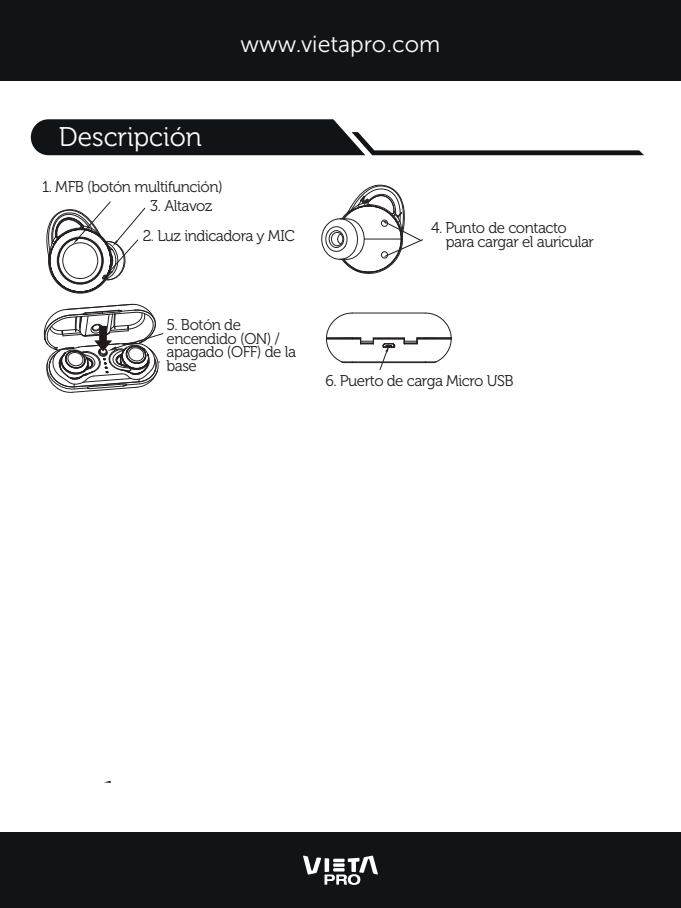
<style>
.page{position:relative;width:681px;height:908px;background:#fff}
.page>*{position:absolute;margin:0;border:0;box-sizing:border-box;transform-origin:0 0}
.t1{font:26.8px "Museo 300";color:#fff}
.t2{font:23.2px "Museo Sans 300";color:#fff}
.t3{font:15.6px/14px "Museo 300";letter-spacing:-.03em;color:#231f20}
</style>
<div class="page">
<div style="left:0;top:0;width:680px;height:81px;background:#111416"></div>
<div style="left:0;top:832px;width:680px;height:75px;background:#111416"></div>
<svg style="left:303px;top:855px;width:75px;height:29px"></svg>
<svg style="left:347px;top:873px;width:13px;height:11px"></svg>
<svg style="left:31px;top:119px;width:612px;height:36px"></svg>
<hr style="left:352px;top:362px;width:73px;height:1px;background:#231f20">
<hr style="left:352px;top:361px;width:73px;height:1px;background:#231f20">
<hr style="left:373px;top:337px;width:31px;height:2px;background:#231f20">
<hr style="left:352px;top:312px;width:73px;height:1px;background:#231f20">
<svg style="left:403px;top:312px;width:49px;height:51px"></svg>
<svg style="left:326px;top:312px;width:69px;height:58px"></svg>
<svg style="left:321px;top:184px;width:102px;height:90px"></svg>
<svg style="left:43px;top:201px;width:121px;height:192px"></svg>
<h1 class="t1" style="left:59px;top:122px;width:144px">Descripción</h1>
<h2 class="t2" style="left:240px;top:31px;width:201px">www.vietapro.com</h2>
<p class="t3" style="left:42px;top:180px;width:182px">1. MFB (botón multifunción)</p>
<p class="t3" style="left:150px;top:199px;width:64px">3. Altavoz</p>
<p class="t3" style="left:143px;top:229px;width:153px">2. Luz indicadora y MIC</p>
<p class="t3" style="left:166px;top:317px;width:131px">5. Botón de encendido (ON) / apagado (OFF) de la base</p>
<p class="t3" style="left:445px;top:221px;width:150px;text-indent:-15px">4. Punto de contacto para cargar el auricular</p>
<p class="t3" style="left:325px;top:373px;width:190px">6. Puerto de carga Micro USB</p>
</div>
